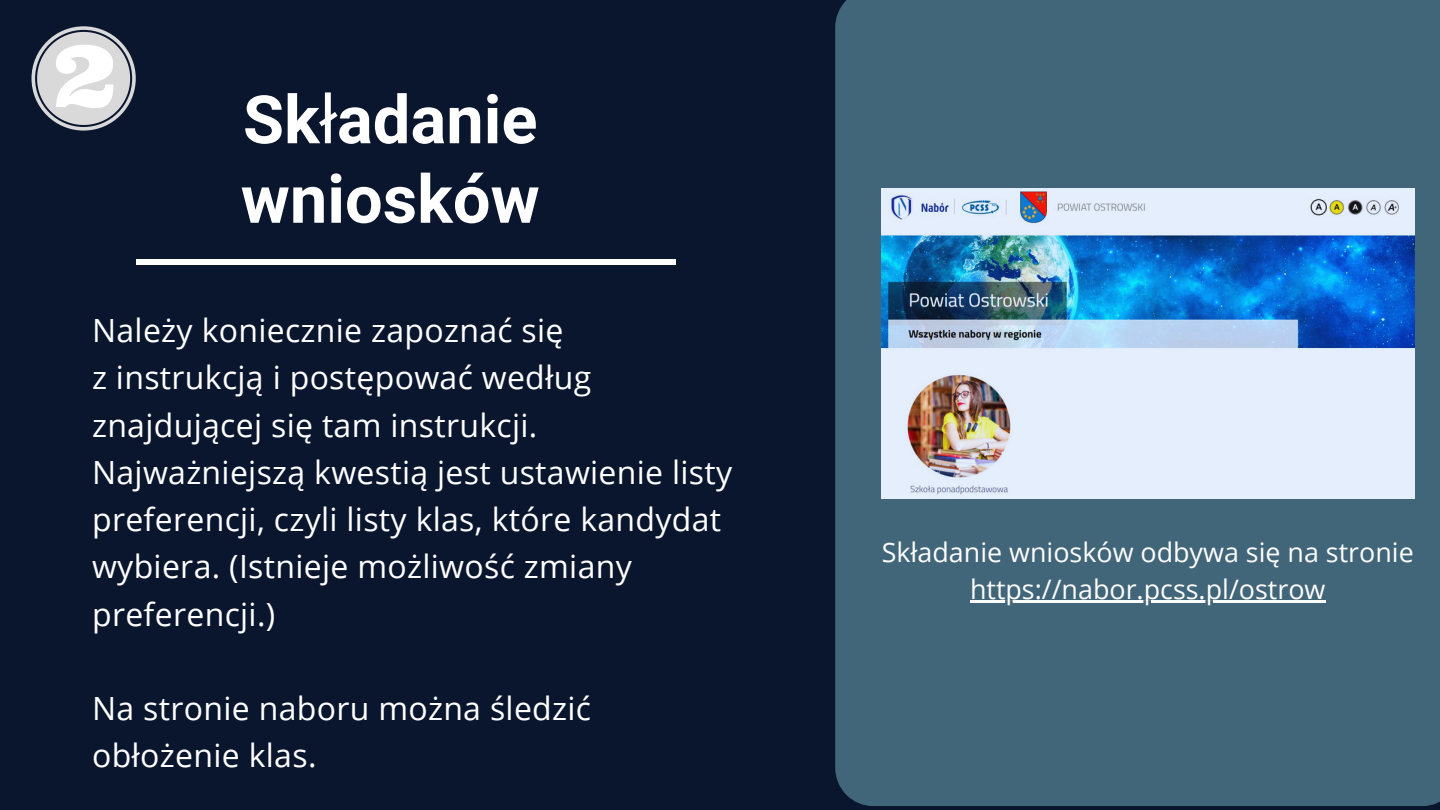
<style>
.page{position:relative;width:1440px;height:810px;background:#09162e}
.page>*{position:absolute;margin:0;border:0;box-sizing:border-box;transform-origin:0 0}
.t1{font:700 66.8px/79.5px "Mardoto";color:#fff}
.t2{font:32px/47.2px "Open Sans";letter-spacing:.01em;color:#fff}
.t3{font:26.9px "Open Sans";color:#fdfdfd}
.s1{font-family:"Noto Sans";font-weight:400}
</style>
<div class="page">
<div style="left:835px;top:0;width:605px;height:805px;background:#426679"></div>
<div style="left:136px;top:260px;width:540px;height:5px;background:#fff"></div>
<svg style="left:32px;top:26px;width:104px;height:105px"></svg>
<img style="left:882px;top:188px;width:532px;height:311px">
<hr style="left:970px;top:600px;width:355px;height:3px;background:#fdfdfd">
<p class="t1" style="left:241px;top:81px;width:300px">Sk<span class="s1">ł</span>adanie wniosków</p>
<p class="t2" style="left:92px;top:306px;width:473px">Należy koniecznie zapoznać się</p>
<p class="t2" style="left:92px;top:353px;width:501px">z instrukcją i postępować według znajdującej się tam instrukcji.</p>
<p class="t2" style="left:92px;top:448px;width:642px">Najważniejszą kwestią jest ustawienie listy preferencji, czyli listy klas, które kandydat wybiera. (Istnieje możliwość zmiany preferencji.)</p>
<p class="t2" style="left:92px;top:684px;width:501px">Na stronie naboru można śledzić obłożenie klas.</p>
<p class="t3" style="left:882px;top:533px;width:534px">Składanie wniosków odbywa się na stronie</p>
<p class="t3" style="left:970px;top:570px;width:357px">https://nabor.pcss.pl/ostrow</p>
</div>
